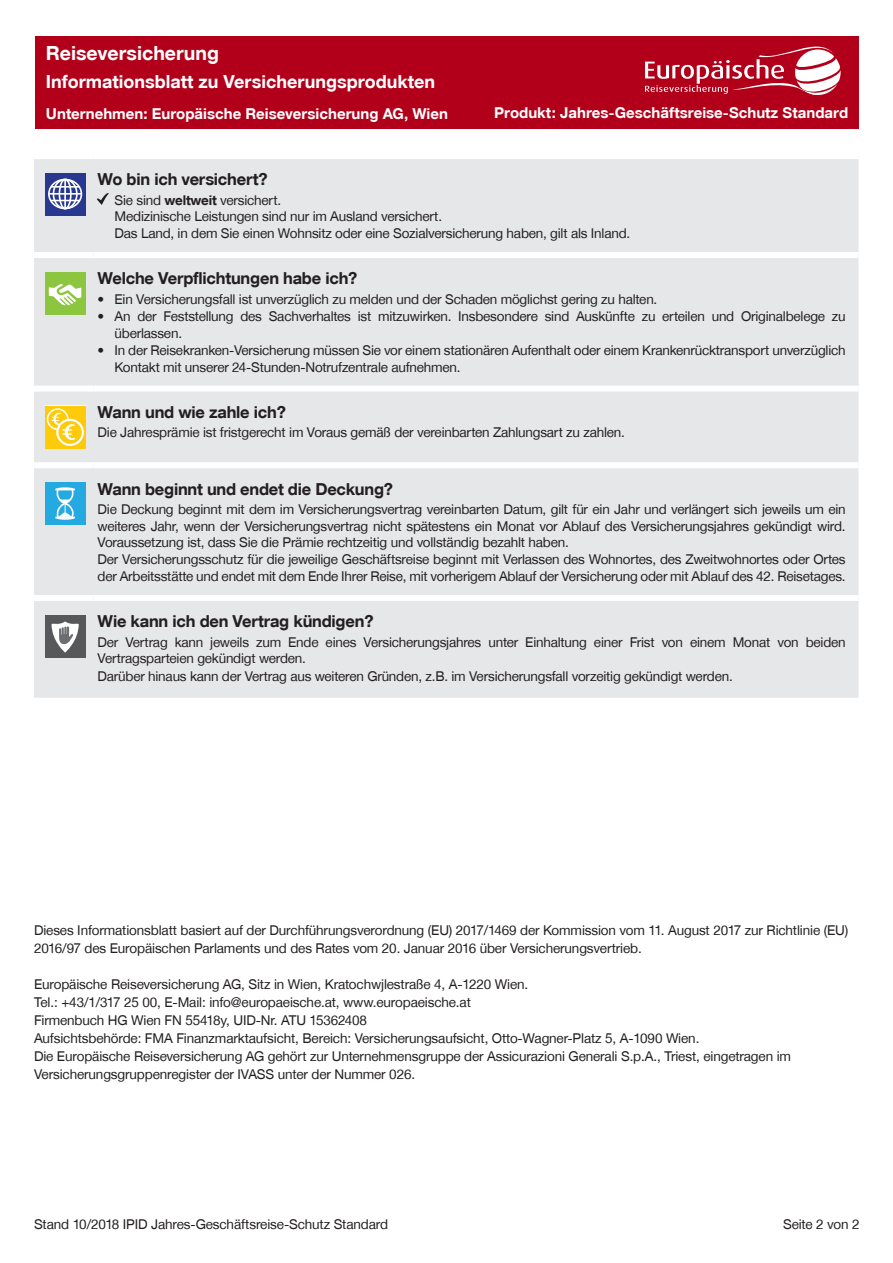
<style>
.page{position:relative;width:893px;height:1263px;background:#fff}
.page>*{position:absolute;margin:0;border:0;box-sizing:border-box;transform-origin:0 0}
.t1{font:19.5px "Helvetica Fet";color:#fff}
.t2{font:18px "Helvetica Fet";color:#fff}
.Überschrift_2_-_Frag{font:16.5px "Helvetica Fet";letter-spacing:-.015em;color:#231f20}
.t3{font:15px "Helvetica Fet";color:#fff}
.Fließtext_ohne_Aufz{font:13.5px/16.5px "Helvetica Nor";letter-spacing:-.015em;color:#231f20}
.Impressium{font:13.5px/18px "Helvetica Nor";letter-spacing:-.01em;color:#231f20}
.Covered_bullets{font:13.5px/16.5px "Helvetica Nor";letter-spacing:-.015em;color:#231f20}
.s1{font-family:"Helvetica Fet"}
</style>
<div class="page">
<div style="left:34px;top:159px;width:824px;height:539px;background:#e6e7e9"></div>
<div style="left:93px;top:252px;width:765px;height:6px;background:#fff"></div>
<div style="left:93px;top:386px;width:765px;height:6px;background:#fff"></div>
<div style="left:93px;top:462px;width:765px;height:6px;background:#fff"></div>
<div style="left:34px;top:252px;width:59px;height:6px;background:#fff"></div>
<div style="left:34px;top:386px;width:59px;height:6px;background:#fff"></div>
<div style="left:34px;top:462px;width:59px;height:6px;background:#fff"></div>
<div style="left:34px;top:595px;width:59px;height:6px;background:#fff"></div>
<div style="left:93px;top:595px;width:765px;height:6px;background:#fff"></div>
<svg style="left:45px;top:173px;width:41px;height:43px"></svg>
<div style="left:48px;top:179px;width:34px;height:30px;border:2px solid #fff;border-radius:50%"></div>
<div style="left:53px;top:179px;width:25px;height:30px;border:2px solid #fff;border-radius:50%"></div>
<div style="left:59px;top:179px;width:13px;height:30px;border:2px solid #fff;border-radius:50%"></div>
<hr style="left:64px;top:179px;width:2px;height:30px;background:#fff">
<hr style="left:51px;top:186px;width:29px;height:2px;background:#fff">
<svg style="left:51px;top:200px;width:29px;height:1px"></svg>
<hr style="left:49px;top:193px;width:32px;height:2px;background:#fff">
<svg style="left:98px;top:193px;width:10px;height:12px"></svg>
<div style="left:45px;top:272px;width:41px;height:43px;background:#8bc63e"></div>
<svg style="left:49px;top:284px;width:33px;height:22px"></svg>
<div style="left:45px;top:406px;width:41px;height:42px;background:#feca0a"></div>
<div style="left:47px;top:408px;width:22px;height:22px;border:2px solid #fff;border-radius:50%"></div>
<svg style="left:57px;top:420px;width:26px;height:25px"></svg>
<div style="left:56px;top:419px;width:28px;height:27px;border:2px solid #fff;border-radius:50%"></div>
<svg style="left:51px;top:412px;width:25px;height:29px"></svg>
<div style="left:45px;top:482px;width:41px;height:43px;background:#24aae1"></div>
<svg style="left:55px;top:487px;width:20px;height:33px"></svg>
<div style="left:45px;top:615px;width:41px;height:43px;background:#57585a"></div>
<svg style="left:52px;top:621px;width:27px;height:32px"></svg>
<div style="left:35px;top:36px;width:824px;height:93px;background:#b2001a"></div>
<svg style="left:645px;top:46px;width:196px;height:49px"></svg>
<h1 class="t1" style="left:46px;top:41px;width:175px">Reiseversicherung</h1>
<h2 class="t2" style="left:46px;top:71px;width:391px">Informationsblatt zu Versicherungsprodukten</h2>
<p class="t3" style="left:46px;top:104px;width:404px">Unternehmen: Europäische Reiseversicherung AG, Wien</p>
<p class="t3" style="left:494px;top:104px;width:356px">Produkt: Jahres-Geschäftsreise-Schutz Standard</p>
<p class="Überschrift_2_-_Frag" style="left:98px;top:169px;width:171px">Wo bin ich versichert?</p>
<p class="Covered_bullets" style="left:115px;top:192px;width:517px">Sie sind <span class="s1">weltweit</span> versichert.<br>Medizinische Leistungen sind nur im Ausland versichert.<br>Das Land, in dem Sie einen Wohnsitz oder eine Sozialversicherung haben, gilt als Inland.</p>
<p class="Überschrift_2_-_Frag" style="left:98px;top:268px;width:261px">Welche Verpflichtungen habe ich?</p>
<p class="Covered_bullets" style="left:98px;top:291px;width:561px">• Ein Versicherungsfall ist unverzüglich zu melden und der Schaden möglichst gering zu halten.</p>
<p class="Covered_bullets" style="left:115px;top:308px;width:733px;text-indent:-17px">• An der Feststellung des Sachverhaltes ist mitzuwirken. Insbesondere sind Auskünfte zu erteilen und Originalbelege zu überlassen.</p>
<p class="Covered_bullets" style="left:115px;top:342px;width:733px;text-indent:-17px">• In der Reisekranken-Versicherung müssen Sie vor einem stationären Aufenthalt oder einem Krankenrücktransport unverzüglich<br>Kontakt mit unserer 24-Stunden-Notrufzentrale aufnehmen.</p>
<p class="Überschrift_2_-_Frag" style="left:98px;top:402px;width:190px">Wann und wie zahle ich?</p>
<p class="Covered_bullets" style="left:98px;top:424px;width:529px">Die Jahresprämie ist fristgerecht im Voraus gemäß der vereinbarten Zahlungsart zu zahlen.</p>
<p class="Überschrift_2_-_Frag" style="left:98px;top:478px;width:297px">Wann beginnt und endet die Deckung?</p>
<p class="Fließtext_ohne_Aufz" style="left:98px;top:501px;width:750px;text-align:justify">Die Deckung beginnt mit dem im Versicherungsvertrag vereinbarten Datum, gilt für ein Jahr und verlängert sich jeweils um ein weiteres Jahr, wenn der Versicherungsvertrag nicht spätestens ein Monat vor Ablauf des Versicherungsjahres gekündigt wird.<br>Voraussetzung ist, dass Sie die Prämie rechtzeitig und vollständig bezahlt haben.</p>
<p class="Fließtext_ohne_Aufz" style="left:98px;top:551px;width:750px">Der Versicherungsschutz für die jeweilige Geschäftsreise beginnt mit Verlassen des Wohnortes, des Zweitwohnortes oder Ortes der Arbeitsstätte und endet mit dem Ende Ihrer Reise, mit vorherigem Ablauf der Versicherung oder mit Ablauf des 42. Reisetages.</p>
<p class="Überschrift_2_-_Frag" style="left:98px;top:611px;width:277px">Wie kann ich den Vertrag kündigen?</p>
<p class="Fließtext_ohne_Aufz" style="left:98px;top:634px;width:750px">Der Vertrag kann jeweils zum Ende eines Versicherungsjahres unter Einhaltung einer Frist von einem Monat von beiden<br>Vertragsparteien gekündigt werden.</p>
<p class="Fließtext_ohne_Aufz" style="left:98px;top:667px;width:637px">Darüber hinaus kann der Vertrag aus weiteren Gründen, z.B. im Versicherungsfall vorzeitig gekündigt werden.</p>
<p class="Impressium" style="left:34px;top:921px;width:816px">Dieses Informationsblatt basiert auf der Durchführungsverordnung (EU) 2017/1469 der Kommission vom 11. August 2017 zur Richtlinie (EU)<br>2016/97 des Europäischen Parlaments und des Rates vom 20. Januar 2016 über Versicherungsvertrieb.</p>
<p class="Impressium" style="left:34px;top:975px;width:496px">Europäische Reiseversicherung AG, Sitz in Wien, Kratochwjlestraße 4, A-1220 Wien.</p>
<p class="Impressium" style="left:34px;top:993px;width:438px">Tel.: +43/1/317 25 00, E-Mail: info@europaeische.at, www.europaeische.at</p>
<p class="Impressium" style="left:34px;top:1011px;width:335px">Firmenbuch HG Wien FN 55418y, UID-Nr. ATU 15362408</p>
<p class="Impressium" style="left:34px;top:1029px;width:667px">Aufsichtsbehörde: FMA Finanzmarktaufsicht, Bereich: Versicherungsaufsicht, Otto-Wagner-Platz 5, A-1090 Wien.</p>
<p class="Impressium" style="left:34px;top:1047px;width:758px">Die Europäische Reiseversicherung AG gehört zur Unternehmensgruppe der Assicurazioni Generali S.p.A., Triest, eingetragen im<br>Versicherungsgruppenregister der IVASS unter der Nummer 026.</p>
<p class="Fließtext_ohne_Aufz" style="left:34px;top:1216px;width:356px">Stand 10/2018 IPID Jahres-Geschäftsreise-Schutz Standard</p>
<p class="Fließtext_ohne_Aufz" style="left:783px;top:1216px;width:78px">Seite 2 von 2</p>
</div>
